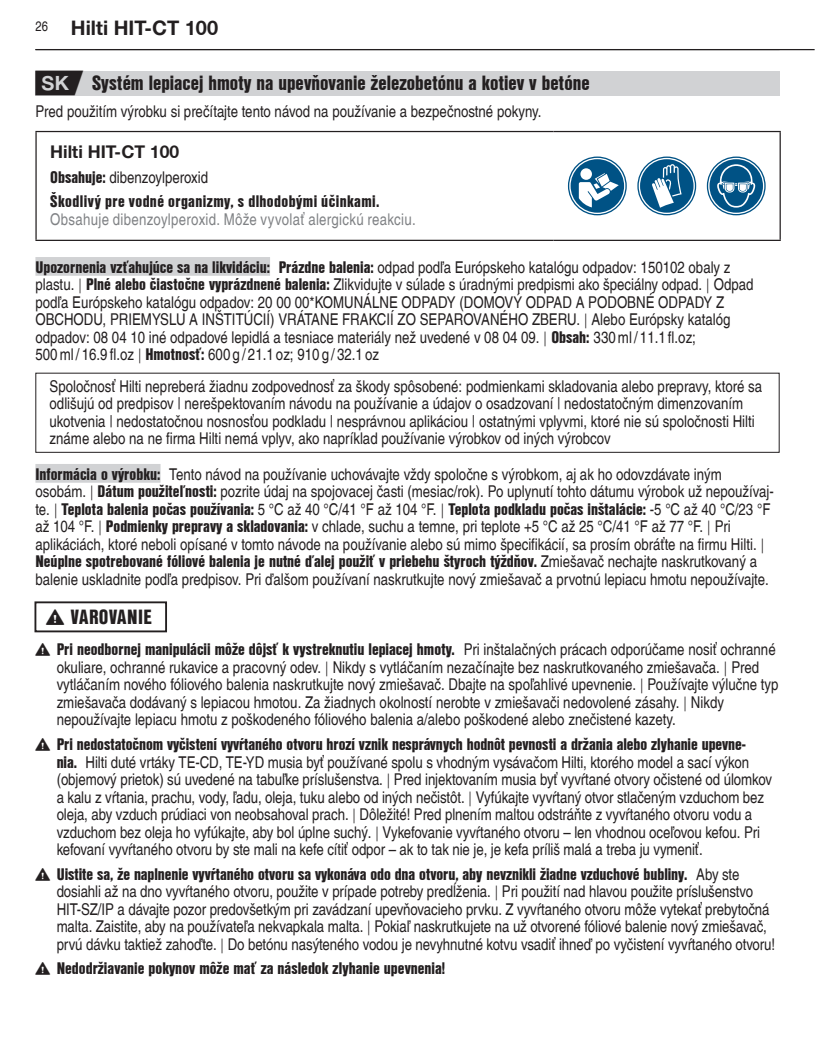
<style>
.page{position:relative;width:815px;height:1049px;background:#fff}
.page>*{position:absolute;margin:0;border:0;box-sizing:border-box;transform-origin:0 0}
.HIT-IFU-Sprache-Titel{font:700 condensed 20px "Hilti";color:#231f20}
.t1{font:700 20px "Hilti";color:#231f20}
.HIT-IFU-Warn-Produkt{font:700 17.5px "Hilti";color:#231f20}
.HIT-IFU-Text-Infos{font:condensed 16.25px/17.5px "Hilti";letter-spacing:-.005em;color:#231f20}
.HIT-IFU-Text-Rahmen{font:condensed 16.25px/17.5px "Hilti";color:#231f20}
.HIT-IFU-Warn-Hinweise{font:condensed 16.25px/17.5px "Hilti";letter-spacing:.02em;color:#808285}
.HIT-IFU-Text{font:condensed 16.25px "Hilti";color:#231f20}
.t2{font:700 condensed 16.25px "Hilti";color:#231f20}
.HIT-IFU-Warn-Inhalte{font:condensed 16.25px "Hilti";color:#231f20}
.s1{font-weight:700}
.s2{font-weight:700;color:#231f20}
</style>
<div class="page">
<hr style="left:35px;top:49px;width:780px;height:1px;background:#231f20">
<div style="left:35px;top:71px;width:745px;height:25px;background:#d1d2d4"></div>
<div style="left:35px;top:257px;width:235px;height:19px;background:#d1d2d4"></div>
<div style="left:35px;top:373px;width:745px;height:80px;border:1px solid #231f20"></div>
<div style="left:35px;top:464px;width:126px;height:19px;background:#d1d2d4"></div>
<div style="left:34px;top:601px;width:133px;height:31px;border:2px solid #231f20"></div>
<svg style="left:37px;top:132px;width:743px;height:108px"></svg>
<hr style="left:553px;top:240px;width:228px;height:1px;background:#231f20">
<hr style="left:35px;top:240px;width:518px;height:1px;background:#231f20">
<hr style="left:35px;top:131px;width:518px;height:1px;background:#231f20">
<hr style="left:35px;top:132px;width:2px;height:108px;background:#231f20">
<hr style="left:553px;top:131px;width:228px;height:1px;background:#231f20">
<hr style="left:780px;top:132px;width:1px;height:108px;background:#231f20">
<svg style="left:568px;top:157px;width:59px;height:58px"></svg>
<svg style="left:569px;top:158px;width:56px;height:56px"></svg>
<div style="left:571px;top:159px;width:53px;height:54px;background:#005285;border-radius:50%"></div>
<svg style="left:580px;top:168px;width:12px;height:12px"></svg>
<svg style="left:579px;top:173px;width:40px;height:34px"></svg>
<svg style="left:637px;top:157px;width:59px;height:58px"></svg>
<svg style="left:639px;top:158px;width:56px;height:56px"></svg>
<div style="left:640px;top:159px;width:54px;height:54px;background:#005285;border-radius:50%"></div>
<svg style="left:652px;top:164px;width:30px;height:44px"></svg>
<svg style="left:707px;top:157px;width:59px;height:58px"></svg>
<svg style="left:708px;top:158px;width:56px;height:56px"></svg>
<div style="left:709px;top:159px;width:54px;height:54px;background:#005285;border-radius:50%"></div>
<svg style="left:717px;top:164px;width:39px;height:44px"></svg>
<p class="t1" style="left:35px;top:17px;width:184px"><sup>26</sup> Hilti HIT-CT 100</p>
<p class="HIT-IFU-Sprache-Titel" style="left:92px;top:72px;width:499px">Systém lepiacej hmoty na upevňovanie železobetónu a kotiev v betóne</p>
<p class="HIT-IFU-Text" style="left:35px;top:102px;width:508px">Pred použitím výrobku si prečítajte tento návod na používanie a bezpečnostné pokyny.</p>
<p class="HIT-IFU-Warn-Produkt" style="left:50px;top:142px;width:130px">Hilti HIT-CT 100</p>
<p class="HIT-IFU-Warn-Inhalte" style="left:50px;top:168px;width:159px"><span class="s1">Obsahuje:</span> dibenzoylperoxid</p>
<p class="HIT-IFU-Warn-Hinweise" style="left:50px;top:193px;width:367px"><span class="s2">Škodlivý pre vodné organizmy, s dlhodobými účinkami.<br></span>Obsahuje dibenzoylperoxid. Môže vyvolať alergickú reakciu.</p>
<p class="HIT-IFU-Text-Infos" style="left:35px;top:258px;width:720px"><span class="s1">Upozornenia vzťahujúce sa na likvidáciu: Prázdne balenia:</span> odpad podľa Európskeho katalógu odpadov: 150102 obaly z plastu. <span class="s1">Plné alebo čiastočne vyprázdnené balenia:</span> Zlikvidujte v súlade s úradnými predpismi ako špeciálny odpad. Odpad podľa Európskeho katalógu odpadov: 20 00 00*KOMUNÁLNE ODPADY (DOMOVÝ ODPAD A PODOBNÉ ODPADY Z OBCHODU, PRIEMYSLU A INŠTITÚCIÍ) VRÁTANE FRAKCIÍ ZO SEPAROVANÉHO ZBERU. Alebo Európsky katalóg odpadov: 08 04 10 iné odpadové lepidlá a tesniace materiály než uvedené v 08 04 09. <span class="s1">Obsah:</span> 330 ml / 11.1 fl.oz;<br>500 ml / 16.9 fl.oz <span class="s1">Hmotnosť:</span> 600 g / 21.1 oz; 910 g / 32.1 oz</p>
<p class="HIT-IFU-Text-Rahmen" style="left:50px;top:377px;width:714px">Spoločnosť Hilti nepreberá žiadnu zodpovednosť za škody spôsobené: podmienkami skladovania alebo prepravy, ktoré sa odlišujú od predpisov | nerešpektovaním návodu na používanie a údajov o osadzovaní | nedostatočným dimenzovaním ukotvenia | nedostatočnou nosnosťou podkladu | nesprávnou aplikáciou | ostatnými vplyvmi, ktoré nie sú spoločnosti Hilti známe alebo na ne firma Hilti nemá vplyv, ako napríklad používanie výrobkov od iných výrobcov</p>
<p class="HIT-IFU-Text-Infos" style="left:35px;top:465px;width:740px"><span class="s1">Informácia o výrobku:</span> Tento návod na používanie uchovávajte vždy spoločne s výrobkom, aj ak ho odovzdávate iným osobám. <span class="s1">Dátum použiteľnosti:</span> pozrite údaj na spojovacej časti (mesiac/rok). Po uplynutí tohto dátumu výrobok už nepoužívaj&shy;te. <span class="s1">Teplota balenia počas používania:</span> 5 °C až 40 °C/41 °F až 104 °F. <span class="s1">Teplota podkladu počas inštalácie:</span> -5 °C až 40 °C/23 °F až 104 °F. <span class="s1">Podmienky prepravy a skladovania:</span> v chlade, suchu a temne, pri teplote +5 °C až 25 °C/41 °F až 77 °F. Pri aplikáciách, ktoré neboli opísané v tomto návode na používanie alebo sú mimo špecifikácií, sa prosím obráťte na firmu Hilti.<br><span class="s1">Neúplne spotrebované fóliové balenia je nutné ďalej použiť v priebehu štyroch týždňov.</span> Zmiešavač nechajte naskrutkovaný a balenie uskladnite podľa predpisov. Pri ďalšom používaní naskrutkujte nový zmiešavač a prvotnú lepiacu hmotu nepoužívajte.</p>
<p class="HIT-IFU-Sprache-Titel" style="left:46px;top:605px;width:107px">▲ VAROVANIE</p>
<p class="HIT-IFU-Text-Infos" style="left:57px;top:641px;width:723px;text-indent:-21px">▲ <span class="s1">Pri neodbornej manipulácii môže dôjsť k vystreknutiu lepiacej hmoty.</span> Pri inštalačných prácach odporúčame nosiť ochranné okuliare, ochranné rukavice a pracovný odev. Nikdy s vytláčaním nezačínajte bez naskrutkovaného zmiešavača. Pred vytláčaním nového fóliového balenia naskrutkujte nový zmiešavač. Dbajte na spoľahlivé upevnenie. Používajte výlučne typ zmiešavača dodávaný s lepiacou hmotou. Za žiadnych okolností nerobte v zmiešavači nedovolené zásahy. Nikdy nepoužívajte lepiacu hmotu z poškodeného fóliového balenia a/alebo poškodené alebo znečistené kazety.</p>
<p class="HIT-IFU-Text-Infos" style="left:57px;top:736px;width:717px;text-indent:-21px">▲ <span class="s1">Pri nedostatočnom vyčistení vyvŕtaného otvoru hrozí vznik nesprávnych hodnôt pevnosti a držania alebo zlyhanie upevne-<br>nia.</span> Hilti duté vrtáky TE-CD, TE-YD musia byť používané spolu s vhodným vysávačom Hilti, ktorého model a sací výkon (objemový prietok) sú uvedené na tabuľke príslušenstva. Pred injektovaním musia byť vyvŕtané otvory očistené od úlomkov a kalu z vŕtania, prachu, vody, ľadu, oleja, tuku alebo od iných nečistôt. Vyfúkajte vyvŕtaný otvor stlačeným vzduchom bez oleja, aby vzduch prúdiaci von neobsahoval prach. Dôležité! Pred plnením maltou odstráňte z vyvŕtaného otvoru vodu a vzduchom bez oleja ho vyfúkajte, aby bol úplne suchý. Vykefovanie vyvŕtaného otvoru – len vhodnou oceľovou kefou. Pri kefovaní vyvŕtaného otvoru by ste mali na kefe cítiť odpor – ak to tak nie je, je kefa príliš malá a treba ju vymeniť.</p>
<p class="HIT-IFU-Text-Infos" style="left:57px;top:865px;width:720px;text-indent:-21px">▲ <span class="s1">Uistite sa, že naplnenie vyvŕtaného otvoru sa vykonáva odo dna otvoru, aby nevznikli žiadne vzduchové bubliny.</span> Aby ste dosiahli až na dno vyvŕtaného otvoru, použite v prípade potreby predĺženia. Pri použití nad hlavou použite príslušenstvo HIT-SZ/IP a dávajte pozor predovšetkým pri zavádzaní upevňovacieho prvku. Z vyvŕtaného otvoru môže vytekať prebytočná malta. Zaistite, aby na používateľa nekvapkala malta. Pokiaľ naskrutkujete na už otvorené fóliové balenie nový zmiešavač, prvú dávku taktiež zahoďte. Do betónu nasýteného vodou je nevyhnutné kotvu vsadiť ihneď po vyčistení vyvŕtaného otvoru!</p>
<p class="t2" style="left:35px;top:959px;width:411px">▲ Nedodržiavanie pokynov môže mať za následok zlyhanie upevnenia!</p>
</div>
